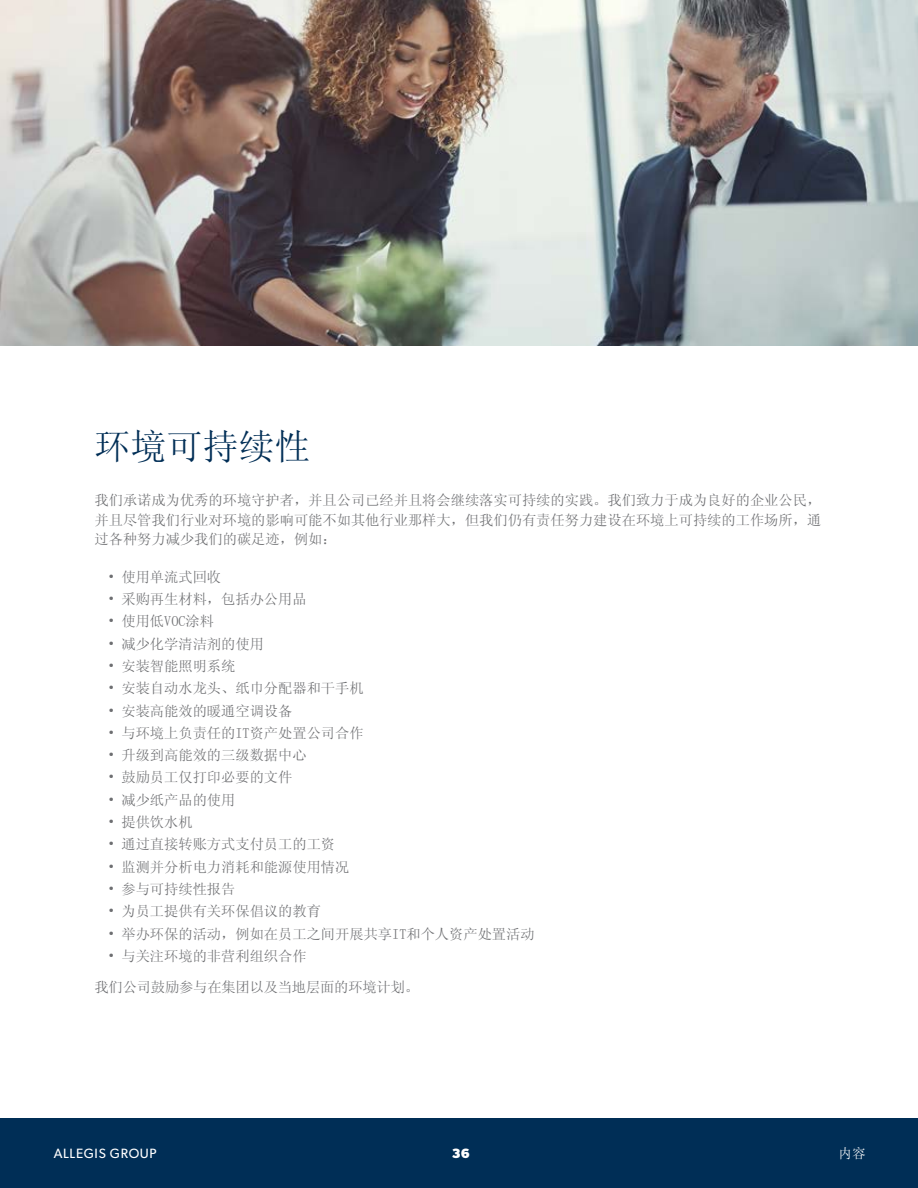
<style>
.page{position:relative;width:918px;height:1188px;background:#fff}
.page>*{position:absolute;margin:0;border:0;box-sizing:border-box;transform-origin:0 0}
.t1{font:36px "Sim Sun";color:#002e56}
.t2{font:14.25px/19.5px "Sim Sun";color:#6d6e71;text-align:justify}
.t3{font:13.5px "Gibson";letter-spacing:.05em;color:#fff}
.t4{font:700 13.5px "Gibson";color:#fff}
.t5{font:13.5px "Sim Sun";color:#fff}
</style>
<div class="page">
<div style="left:0;top:1118px;width:918px;height:70px;background:#002e56"></div>
<img style="left:0;top:0;width:918px;height:346px">
<h1 class="t1" style="left:94px;top:428px;width:217px">环境可持续性</h1>
<p class="t2" style="left:94px;top:490px;width:728px">我们承诺成为优秀的环境守护者，并且公司已经并且将会继续落实可持续的实践。我们致力于成为良好的企业公民，并且尽管我们行业对环境的影响可能不如其他行业那样大，但我们仍有责任努力建设在环境上可持续的工作场所，通过各种努力减少我们的碳足迹，例如：</p>
<p class="t2" style="left:108px;top:567px;width:115px">• 使用单流式回收</p>
<p class="t2" style="left:108px;top:589px;width:200px">• 采购再生材料，包括办公用品</p>
<p class="t2" style="left:108px;top:611px;width:108px">• 使用低VOC涂料</p>
<p class="t2" style="left:108px;top:634px;width:157px">• 减少化学清洁剂的使用</p>
<p class="t2" style="left:108px;top:656px;width:129px">• 安装智能照明系统</p>
<p class="t2" style="left:108px;top:678px;width:257px">• 安装自动水龙头、纸巾分配器和干手机</p>
<p class="t2" style="left:108px;top:701px;width:186px">• 安装高能效的暖通空调设备</p>
<p class="t2" style="left:108px;top:723px;width:257px">• 与环境上负责任的IT资产处置公司合作</p>
<p class="t2" style="left:108px;top:745px;width:200px">• 升级到高能效的三级数据中心</p>
<p class="t2" style="left:108px;top:768px;width:186px">• 鼓励员工仅打印必要的文件</p>
<p class="t2" style="left:108px;top:790px;width:129px">• 减少纸产品的使用</p>
<p class="t2" style="left:108px;top:812px;width:86px">• 提供饮水机</p>
<p class="t2" style="left:108px;top:835px;width:229px">• 通过直接转账方式支付员工的工资</p>
<p class="t2" style="left:108px;top:857px;width:243px">• 监测并分析电力消耗和能源使用情况</p>
<p class="t2" style="left:108px;top:879px;width:129px">• 参与可持续性报告</p>
<p class="t2" style="left:108px;top:902px;width:214px">• 为员工提供有关环保倡议的教育</p>
<p class="t2" style="left:108px;top:924px;width:428px">• 举办环保的活动，例如在员工之间开展共享IT和个人资产处置活动</p>
<p class="t2" style="left:94px;top:940px;width:326px;line-height:31.3px;text-indent:14px">• 与关注环境的非营利组织合作<br>我们公司鼓励参与在集团以及当地层面的环境计划。</p>
<p class="t3" style="left:54px;top:1146px;width:105px">ALLEGIS GROUP</p>
<p class="t4" style="left:452px;top:1146px;width:19px">36</p>
<p class="t5" style="left:839px;top:1146px;width:28px">内容</p>
</div>
